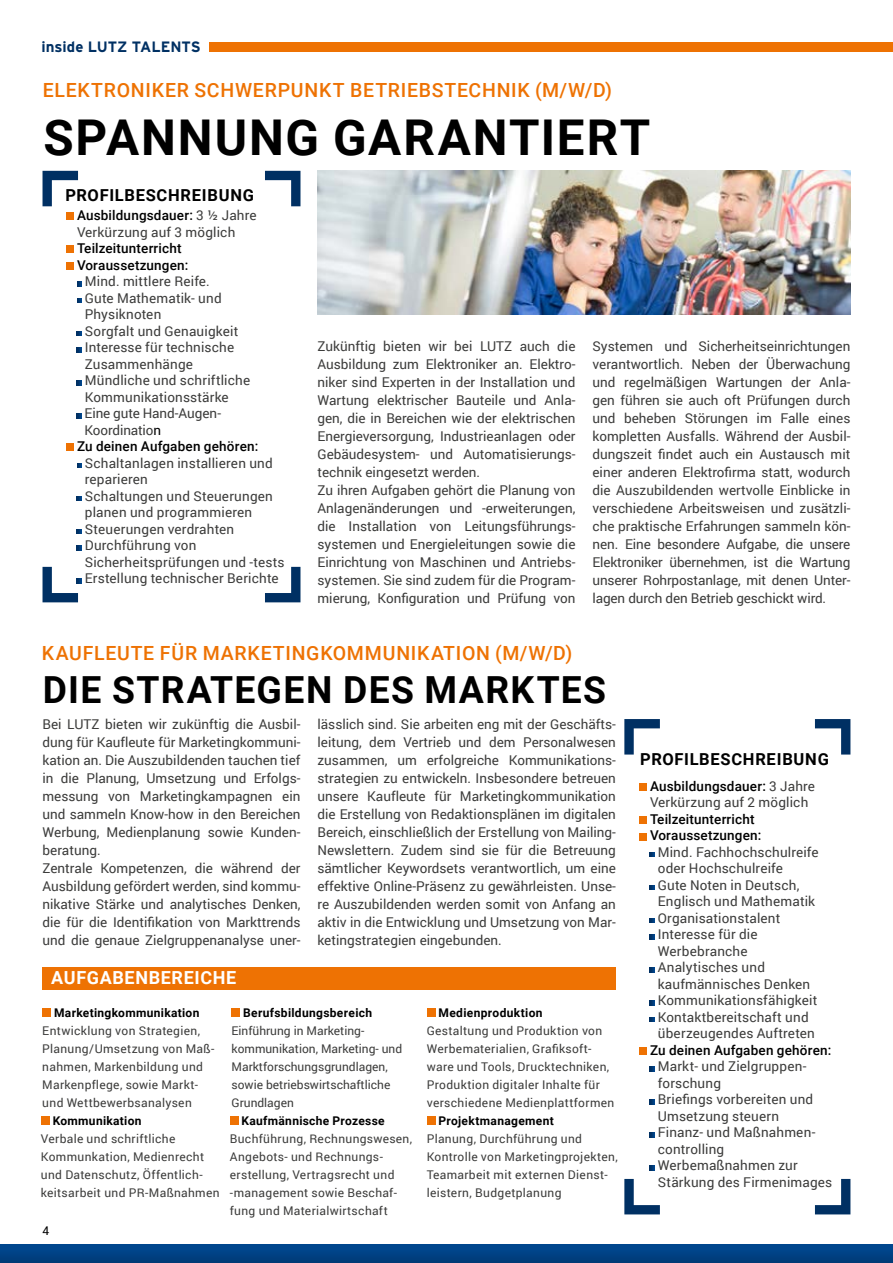
<style>
.page{position:relative;width:893px;height:1263px;background:#fff}
.page>*{position:absolute;margin:0;border:0;box-sizing:border-box;transform-origin:0 0}
.t1{font:700 49.35px "Roboto";letter-spacing:.035em;color:#000}
.t2{font:700 37.35px "Roboto";letter-spacing:.035em;color:#000}
.t3{font:500 19.5px "Roboto";letter-spacing:.04em;color:#ee7203}
.t4{font:700 18px "Roboto";letter-spacing:.035em;color:#fff}
.t5{font:700 16.5px "Roboto";letter-spacing:.045em;color:#000}
.t6{font:700 15px "Interstate";letter-spacing:-.005em;color:#003063}
.t7{font:13.5px/18px "Roboto";color:#3c3c3b}
.t8{font:500 13.5px/16.5px "Roboto";letter-spacing:.015em;color:#000}
.t9{font:12px/18px "Roboto";letter-spacing:.025em;color:#3c3c3b}
.t10{font:12px/18px "Roboto";color:#3c3c3b}
.t11{font:700 12px "Roboto";letter-spacing:.025em;color:#000}
.t12{font:12px "Roboto";color:#000}
.s1{font-weight:500;color:#000}
.s2{color:#000}
</style>
<div class="page">
<div style="left:0;top:1245px;width:893px;height:18px;background:linear-gradient(to right,#004183,#004183)"></div>
<div style="left:209px;top:42px;width:684px;height:10px;background:#ee7203"></div>
<div style="left:42px;top:967px;width:574px;height:22px;background:#ee7203"></div>
<div style="left:232px;top:1008px;width:8px;height:9px;background:#ee7203"></div>
<div style="left:42px;top:1008px;width:9px;height:9px;background:#ee7203"></div>
<div style="left:41px;top:1116px;width:8px;height:9px;background:#ee7203"></div>
<div style="left:427px;top:1116px;width:8px;height:9px;background:#ee7203"></div>
<div style="left:427px;top:1008px;width:8px;height:9px;background:#ee7203"></div>
<div style="left:230px;top:1116px;width:8px;height:9px;background:#ee7203"></div>
<div style="left:639px;top:783px;width:8px;height:8px;background:#ee7203"></div>
<div style="left:639px;top:816px;width:8px;height:8px;background:#ee7203"></div>
<div style="left:639px;top:833px;width:8px;height:7px;background:#ee7203"></div>
<svg style="left:650px;top:852px;width:4px;height:5px"></svg>
<svg style="left:650px;top:885px;width:4px;height:5px"></svg>
<svg style="left:650px;top:918px;width:4px;height:5px"></svg>
<svg style="left:650px;top:935px;width:4px;height:4px"></svg>
<svg style="left:650px;top:968px;width:4px;height:4px"></svg>
<svg style="left:650px;top:1001px;width:4px;height:4px"></svg>
<svg style="left:650px;top:1017px;width:4px;height:5px"></svg>
<div style="left:639px;top:1047px;width:8px;height:8px;background:#ee7203"></div>
<svg style="left:650px;top:1067px;width:4px;height:4px"></svg>
<svg style="left:650px;top:1100px;width:4px;height:4px"></svg>
<svg style="left:650px;top:1133px;width:4px;height:4px"></svg>
<svg style="left:650px;top:1166px;width:4px;height:4px"></svg>
<div style="left:66px;top:213px;width:8px;height:7px;background:#ee7203"></div>
<div style="left:66px;top:246px;width:8px;height:7px;background:#ee7203"></div>
<div style="left:66px;top:262px;width:8px;height:7px;background:#ee7203"></div>
<svg style="left:77px;top:281px;width:5px;height:5px"></svg>
<svg style="left:77px;top:298px;width:5px;height:4px"></svg>
<svg style="left:77px;top:331px;width:4px;height:4px"></svg>
<svg style="left:77px;top:347px;width:4px;height:5px"></svg>
<svg style="left:77px;top:380px;width:4px;height:5px"></svg>
<svg style="left:77px;top:413px;width:4px;height:5px"></svg>
<div style="left:66px;top:444px;width:8px;height:7px;background:#ee7203"></div>
<svg style="left:77px;top:463px;width:5px;height:4px"></svg>
<svg style="left:77px;top:496px;width:4px;height:4px"></svg>
<svg style="left:77px;top:529px;width:4px;height:4px"></svg>
<svg style="left:77px;top:545px;width:4px;height:5px"></svg>
<img style="left:317px;top:171px;width:533px;height:144px">
<svg style="left:43px;top:567px;width:38px;height:35px"></svg>
<svg style="left:624px;top:1179px;width:36px;height:35px"></svg>
<svg style="left:43px;top:171px;width:35px;height:35px"></svg>
<svg style="left:624px;top:719px;width:36px;height:35px"></svg>
<svg style="left:265px;top:567px;width:35px;height:35px"></svg>
<svg style="left:815px;top:1179px;width:35px;height:35px"></svg>
<svg style="left:265px;top:171px;width:35px;height:35px"></svg>
<svg style="left:815px;top:719px;width:35px;height:35px"></svg>
<p class="t6" style="left:41px;top:38px;width:161px">inside LUTZ TALENTS</p>
<h3 class="t3" style="left:43px;top:76px;width:571px">ELEKTRONIKER SCHWERPUNKT BETRIEBSTECHNIK (M/W/D)</h3>
<h1 class="t1" style="left:43px;top:103px;width:608px">SPANNUNG GARANTIERT</h1>
<p class="t5" style="left:65px;top:183px;width:190px">PROFILBESCHREIBUNG</p>
<p class="t7" style="left:77px;top:206px;width:181px;line-height:16.5px"><span class="s1">Ausbildungsdauer:</span> 3 ½ Jahre<br>Verkürzung auf 3 möglich</p>
<p class="t8" style="left:77px;top:239px;width:113px">Teilzeitunterricht<br>Voraussetzungen:</p>
<p class="t7" style="left:85px;top:272px;width:127px">Mind. mittlere Reife.</p>
<p class="t7" style="left:85px;top:288px;width:138px">Gute Mathematik- und</p>
<p class="t7" style="left:85px;top:305px;width:78px">Physiknoten</p>
<p class="t7" style="left:85px;top:321px;width:155px">Sorgfalt und Genauigkeit</p>
<p class="t7" style="left:85px;top:338px;width:151px">Interesse für technische</p>
<p class="t7" style="left:85px;top:354px;width:110px">Zusammenhänge</p>
<p class="t7" style="left:85px;top:371px;width:167px">Mündliche und schriftliche</p>
<p class="t7" style="left:85px;top:387px;width:145px">Kommunikationsstärke</p>
<p class="t7" style="left:85px;top:404px;width:138px">Eine gute Hand-Augen-</p>
<p class="t7" style="left:85px;top:420px;width:78px">Koordinatio<span class="s2">n</span></p>
<p class="t8" style="left:77px;top:437px;width:183px">Zu deinen Aufgaben gehören:</p>
<p class="t7" style="left:85px;top:454px;width:201px;line-height:16.5px">Schaltanlagen installieren und reparieren<br>Schaltungen und Steuerungen planen und programmieren<br>Steuerungen verdrahten<br>Durchführung von<br>Sicherheitsprüfungen und -tests<br>Erstellung technischer Berichte</p>
<p class="t7" style="left:317px;top:336px;width:259px">Zukünftig bieten wir bei LUTZ auch die Ausbildung zum Elektroniker an. Elektro&shy;niker sind Experten in der Installation und Wartung elektrischer Bauteile und Anla&shy;gen, die in Bereichen wie der elektrischen Energieversorgung, Industrieanlagen oder Gebäudesystem- und Automatisierungs&shy;technik eingesetzt werden.<br>Zu ihren Aufgaben gehört die Planung von Anlagenänderungen und -erweiterungen, die Installation von Leitungsführungs&shy;systemen und Energieleitungen sowie die Einrichtung von Maschinen und Antriebs&shy;systemen. Sie sind zudem für die Program&shy;mierung, Konfiguration und Prüfung von</p>
<p class="t7" style="left:592px;top:336px;width:259px;text-align:justify">Systemen und Sicherheitseinrichtungen verantwortlich. Neben der Überwachung und regelmäßigen Wartungen der Anla&shy;gen führen sie auch oft Prüfungen durch und beheben Störungen im Falle eines kompletten Ausfalls. Während der Ausbil&shy;dungszeit findet auch ein Austausch mit einer anderen Elektrofirma statt, wodurch die Auszubildenden wertvolle Einblicke in verschiedene Arbeitsweisen und zusätzli&shy;che praktische Erfahrungen sammeln kön&shy;nen. Eine besondere Aufgabe, die unsere Elektroniker übernehmen, ist die Wartung unserer Rohrpostanlage, mit denen Unter&shy;lagen durch den Betrieb geschickt wird.</p>
<h3 class="t3" style="left:42px;top:640px;width:532px">KAUFLEUTE FÜR MARKETINGKOMMUNIKATION (M/W/D)</h3>
<h2 class="t2" style="left:43px;top:663px;width:565px">DIE STRATEGEN DES MARKTES</h2>
<p class="t7" style="left:43px;top:714px;width:259px">Bei LUTZ bieten wir zukünftig die Ausbil&shy;dung für Kaufleute für Marketingkommuni&shy;kation an. Die Auszubildenden tauchen tief in die Planung, Umsetzung und Erfolgs&shy;messung von Marketingkampagnen ein und sammeln Know-how in den Bereichen Werbung, Medienplanung sowie Kunden&shy;beratung.<br>Zentrale Kompetenzen, die während der Ausbildung gefördert werden, sind kommu&shy;nikative Stärke und analytisches Denken, die für die Identifikation von Markttrends und die genaue Zielgruppenanalyse uner-</p>
<h3 class="t4" style="left:51px;top:965px;width:186px">AUFGABENBEREICHE</h3>
<p class="t7" style="left:317px;top:714px;width:300px;text-align:justify">lässlich sind. Sie arbeiten eng mit der Geschäfts&shy;leitung, dem Vertrieb und dem Personalwesen zusammen, um erfolgreiche Kommunikations&shy;strategien zu entwickeln. Insbesondere betreuen unsere Kaufleute für Marketingkommunikation die Erstellung von Redaktionsplänen im digitalen Bereich, einschließlich der Erstellung von Mailing-Newslettern. Zudem sind sie für die Betreuung sämtlicher Keywordsets verantwortlich, um eine effektive Online-Präsenz zu gewährleisten. Unse&shy;re Auszubildenden werden somit von Anfang an aktiv in die Entwicklung und Umsetzung von Mar&shy;ketingstrategien eingebunden.</p>
<p class="t11" style="left:54px;top:1004px;width:147px">Marketingkommunikation</p>
<p class="t9" style="left:42px;top:1021px;width:173px">Entwicklung von Strategien,<br>Planung/Umsetzung von Maß&shy;nahmen, Markenbildung und<br>Markenpflege, sowie Markt&shy;und Wettbewerbsanalysen</p>
<p class="t11" style="left:53px;top:1112px;width:90px">Kommunikation</p>
<p class="t9" style="left:41px;top:1129px;width:180px">Verbale und schriftliche<br>Kommunkation, Medienrecht und Datenschutz, Öffentlich&shy;keitsarbeit und PR-Maßnahmen</p>
<p class="t12" style="left:43px;top:1223px;width:8px">4</p>
<p class="t11" style="left:243px;top:1004px;width:130px">Berufsbildungsbereich</p>
<p class="t10" style="left:232px;top:1021px;width:172px">Einführung in Marketing&shy;kommunikation, Marketing- und<br>Marktforschungsgrundlagen, sowie betriebswirtschaftliche<br>Grundlagen</p>
<p class="t11" style="left:242px;top:1112px;width:145px">Kaufmännische Prozesse</p>
<p class="t9" style="left:230px;top:1129px;width:184px">Buchführung, Rechnungswesen,<br>Angebots- und Rechnungs&shy;erstellung, Vertragsrecht und -management sowie Beschaf&shy;fung und Materialwirtschaft</p>
<p class="t11" style="left:439px;top:1004px;width:105px">Medienproduktion</p>
<p class="t9" style="left:427px;top:1021px;width:189px">Gestaltung und Produktion von Werbematerialien, Grafiksoft&shy;ware und Tools, Drucktechniken, Produktion digitaler Inhalte für verschiedene Medienplattformen</p>
<p class="t11" style="left:438px;top:1112px;width:117px">Projektmanagement</p>
<p class="t9" style="left:427px;top:1129px;width:193px">Planung, Durchführung und<br>Kontrolle von Marketingprojekten,<br>Teamarbeit mit externen Dienst&shy;leistern, Budgetplanung</p>
<p class="t5" style="left:640px;top:747px;width:190px">PROFILBESCHREIBUNG</p>
<p class="t7" style="left:650px;top:777px;width:167px;line-height:16.5px"><span class="s1">Ausbildungsdauer:</span> 3 Jahre<br>Verkürzung auf 2 möglich</p>
<p class="t8" style="left:650px;top:810px;width:113px">Teilzeitunterricht<br>Voraussetzungen:</p>
<p class="t7" style="left:658px;top:843px;width:162px;line-height:16.5px">Mind. Fachhochschulreife oder Hochschulreife<br>Gute Noten in Deutsch,<br>Englisch und Mathematik<br>Organisationstalent<br>Interesse für die<br>Werbebranche<br>Analytisches und kaufmännisches Denken<br>Kommunikationsfähigkeit<br>Kontaktbereitschaft und überzeugendes Auftreten</p>
<p class="t8" style="left:650px;top:1041px;width:183px">Zu deinen Aufgaben gehören:</p>
<p class="t7" style="left:658px;top:1057px;width:176px;line-height:16.5px">Markt- und Zielgruppen&shy;forschung<br>Briefings vorbereiten und<br>Umsetzung steuern<br>Finanz- und Maßnahmen&shy;controlling<br>Werbemaßnahmen zur<br>Stärkung des Firmenimages</p>
</div>
